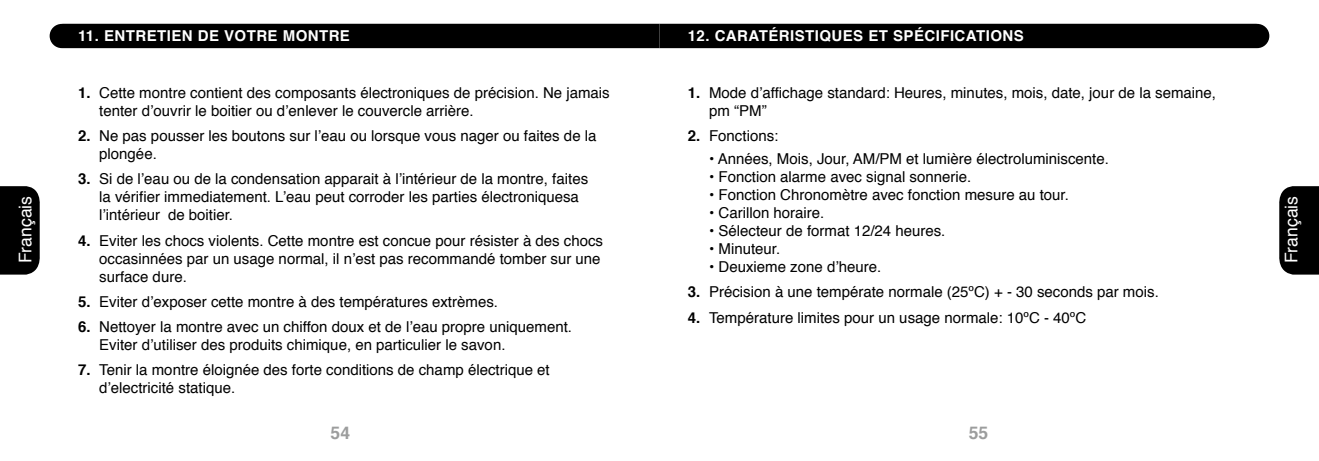
<style>
.page{position:relative;width:1319px;height:461px;background:#fff}
.page>*{position:absolute;margin:0;border:0;box-sizing:border-box;transform-origin:0 0}
.t1{font:17.5px "Helvetica";color:#fff}
.t2{font:700 17.5px "Helvetica";color:#9c9d9d}
.t3{font:15px/18px "Helvetica";color:#000}
.t4{font:700 15px "Helvetica";letter-spacing:.03em;color:#fff}
.s1{font-weight:700}
</style>
<div class="page">
<div style="left:1279px;top:186px;width:39px;height:88px;background:#000"></div>
<div style="left:0;top:186px;width:40px;height:88px;background:#000"></div>
<div style="left:50px;top:24px;width:1219px;height:24px;background:#000"></div>
<p class="t4" style="left:78px;top:24px;width:273px">11. ENTRETIEN DE VOTRE MONTRE</p>
<p class="t4" style="left:687px;top:24px;width:337px">12. CARATÉRISTIQUES ET SPÉCIFICATIONS</p>
<p class="t3" style="left:709px;top:84px;width:508px;text-indent:-21px"><span class="s1">1.</span> Mode d’affichage standard: Heures, minutes, mois, date, jour de la semaine, pm “PM”</p>
<p class="t3" style="left:687px;top:127px;width:92px"><span class="s1">2.</span> Fonctions:</p>
<p class="t3" style="left:709px;top:150px;width:401px">• Années, Mois, Jour, AM/PM et lumière électroluminiscente.</p>
<p class="t3" style="left:709px;top:168px;width:264px">• Fonction alarme avec signal sonnerie.</p>
<p class="t3" style="left:709px;top:186px;width:361px">• Fonction Chronomètre avec fonction mesure au tour.</p>
<p class="t3" style="left:709px;top:204px;width:117px">• Carillon horaire.</p>
<p class="t3" style="left:709px;top:222px;width:238px">• Sélecteur de format 12/24 heures.</p>
<p class="t3" style="left:709px;top:240px;width:73px">• Minuteur.</p>
<p class="t3" style="left:709px;top:258px;width:173px">• Deuxieme zone d’heure.</p>
<p class="t3" style="left:687px;top:283px;width:472px"><span class="s1">3.</span> Précision à une températe normale (25ºC) + - 30 seconds par mois.</p>
<p class="t3" style="left:687px;top:308px;width:400px"><span class="s1">4.</span> Température limites pour un usage normale: 10ºC - 40ºC</p>
<p class="t3" style="left:99px;top:84px;width:512px;text-indent:-21px"><span class="s1">1.</span> Cette montre contient des composants électroniques de précision. Ne jamais tenter d’ouvrir le boitier ou d’enlever le couvercle arrière.</p>
<p class="t3" style="left:99px;top:127px;width:498px;text-indent:-21px"><span class="s1">2.</span> Ne pas pousser les boutons sur l’eau ou lorsque vous nager ou faites de la plongée.</p>
<p class="t3" style="left:99px;top:170px;width:490px;text-indent:-21px"><span class="s1">3.</span> Si de l’eau ou de la condensation apparait à l’intérieur de la montre, faites la vérifier immediatement. L’eau peut corroder les parties électroniquesa l’intérieur de boitier.</p>
<p class="t3" style="left:99px;top:232px;width:505px;text-indent:-21px"><span class="s1">4.</span> Eviter les chocs violents. Cette montre est concue pour résister à des chocs occasinnées par un usage normal, il n’est pas recommandé tomber sur une surface dure.</p>
<p class="t3" style="left:78px;top:293px;width:421px"><span class="s1">5.</span> Eviter d’exposer cette montre à des températures extrèmes.</p>
<p class="t3" style="left:99px;top:318px;width:474px;text-indent:-21px"><span class="s1">6.</span> Nettoyer la montre avec un chiffon doux et de l’eau propre uniquement.<br>Eviter d’utiliser des produits chimique, en particulier le savon.</p>
<p class="t3" style="left:99px;top:361px;width:452px;text-indent:-21px"><span class="s1">7.</span> Tenir la montre éloignée des forte conditions de champ électrique et d’electricité statique.</p>
<p class="t1" style="left:12px;top:263px;width:69px;rotate:-90deg">Français</p>
<p class="t1" style="left:1277px;top:263px;width:69px;rotate:-90deg">Français</p>
<p class="t2" style="left:330px;top:418px;width:21px">54</p>
<p class="t2" style="left:968px;top:418px;width:21px">55</p>
</div>
